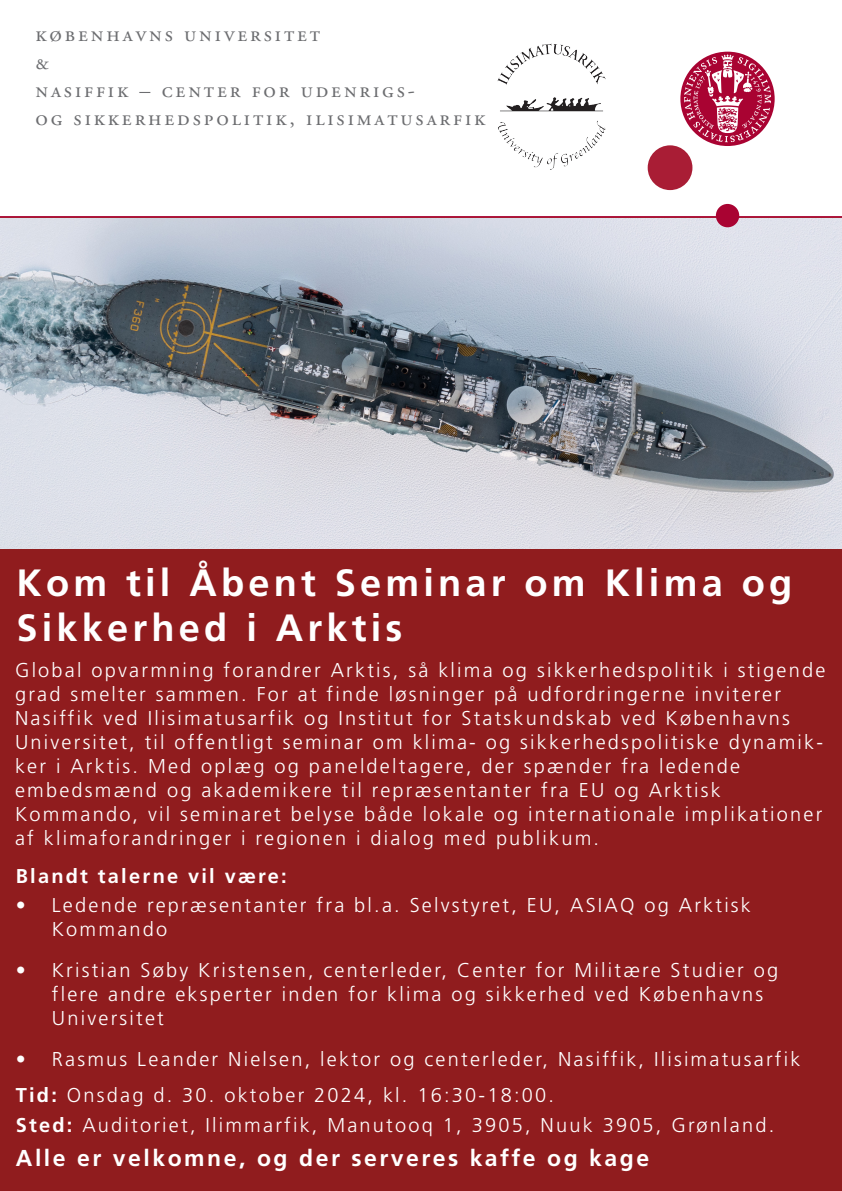
<style>
.page{position:relative;width:842px;height:1191px;background:#fff}
.page>*{position:absolute;margin:0;border:0;box-sizing:border-box;transform-origin:0 0}
.Poster_text_2_black{font:700 38px/45.6px "Frutiger LT Std";letter-spacing:.11em;color:#fff}
.Poster_text_2_black-2{font:700 23px "Frutiger LT Std";letter-spacing:.11em;color:#fff}
.t1{font:22px "Adobe Garamond Pro";letter-spacing:.13em;color:#6c6d70}
.Poster_text_2_black-3{font:300 20px/24px "Frutiger LT Std";letter-spacing:.11em;color:#fff}
.Poster_text_2_black-4{font:700 20px "Frutiger LT Std";letter-spacing:.11em;color:#fff}
.s1{font-weight:700}
</style>
<div class="page">
<div style="left:0;top:217px;width:842px;height:974px;background:#901c1e"></div>
<img style="left:0;top:218px;width:842px;height:331px">
<hr style="left:0;top:216px;width:842px;height:1px;background:#a90332">
<svg style="left:680px;top:52px;width:95px;height:94px"></svg>
<div style="left:648px;top:145px;width:44px;height:45px;background:#a91d35;border-radius:50%"></div>
<svg style="left:684px;top:55px;width:87px;height:87px"></svg>
<div style="left:716px;top:204px;width:23px;height:23px;background:#a90332;border-radius:50%"></div>
<img style="left:497px;top:43px;width:109px;height:126px">
<p class="t1" style="left:35px;top:21px;width:286px">københavns universitet</p>
<p class="t1" style="left:35px;top:49px;width:15px">&amp;</p>
<p class="t1" style="left:35px;top:77px;width:381px">nasiffik – center for udenrigs-</p>
<p class="t1" style="left:35px;top:105px;width:451px">og sikkerhedspolitik, ilisimatusarfik</p>
<p class="Poster_text_2_black" style="left:17px;top:560px;width:777px">Kom til Åbent Seminar om Klima og<br>Sikkerhed i Arktis</p>
<p class="Poster_text_2_black-3" style="left:15px;top:658px;width:812px">Global opvarmning forandrer Arktis, så klima og sikkerhedspolitik i stigende grad smelter sammen. For at finde løsninger på udfordringerne inviterer</p>
<p class="Poster_text_2_black-3" style="left:15px;top:706px;width:809px">Nasiffik ved Ilisimatusarfik og Institut for Statskundskab ved Københavns<br>Universitet, til offentligt seminar om klima- og sikkerhedspolitiske dynamik&shy;ker i Arktis. Med oplæg og paneldeltagere, der spænder fra ledende</p>
<p class="Poster_text_2_black-3" style="left:15px;top:778px;width:707px">embedsmænd og akademikere til repræsentanter fra EU og Arktisk</p>
<p class="Poster_text_2_black-3" style="left:15px;top:802px;width:809px">Kommando, vil seminaret belyse både lokale og internationale implikationer af klimaforandringer i regionen i dialog med publikum.</p>
<p class="Poster_text_2_black-4" style="left:16px;top:864px;width:272px">Blandt talerne vil være:</p>
<p class="Poster_text_2_black-3" style="left:52px;top:893px;width:701px;text-indent:-36px">• Ledende repræsentanter fra bl.a. Selvstyret, EU, ASIAQ og Arktisk<br>Kommando</p>
<p class="Poster_text_2_black-3" style="left:52px;top:958px;width:728px;text-indent:-36px">• Kristian Søby Kristensen, centerleder, Center for Militære Studier og flere andre eksperter inden for klima og sikkerhed ved Københavns<br>Universitet</p>
<p class="Poster_text_2_black-3" style="left:16px;top:1047px;width:786px">• Rasmus Leander Nielsen, lektor og centerleder, Nasiffik, Ilisimatusarfik</p>
<p class="Poster_text_2_black-3" style="left:16px;top:1083px;width:540px"><span class="s1">Tid:</span> Onsdag d. 30. oktober 2024, kl. 16:30-18:00.</p>
<p class="Poster_text_2_black-3" style="left:16px;top:1113px;width:760px"><span class="s1">Sted:</span> Auditoriet, Ilimmarfik, Manutooq 1, 3905, Nuuk 3905, Grønland.</p>
<p class="Poster_text_2_black-2" style="left:16px;top:1144px;width:635px">Alle er velkomne, og der serveres kaffe og kage</p>
</div>
